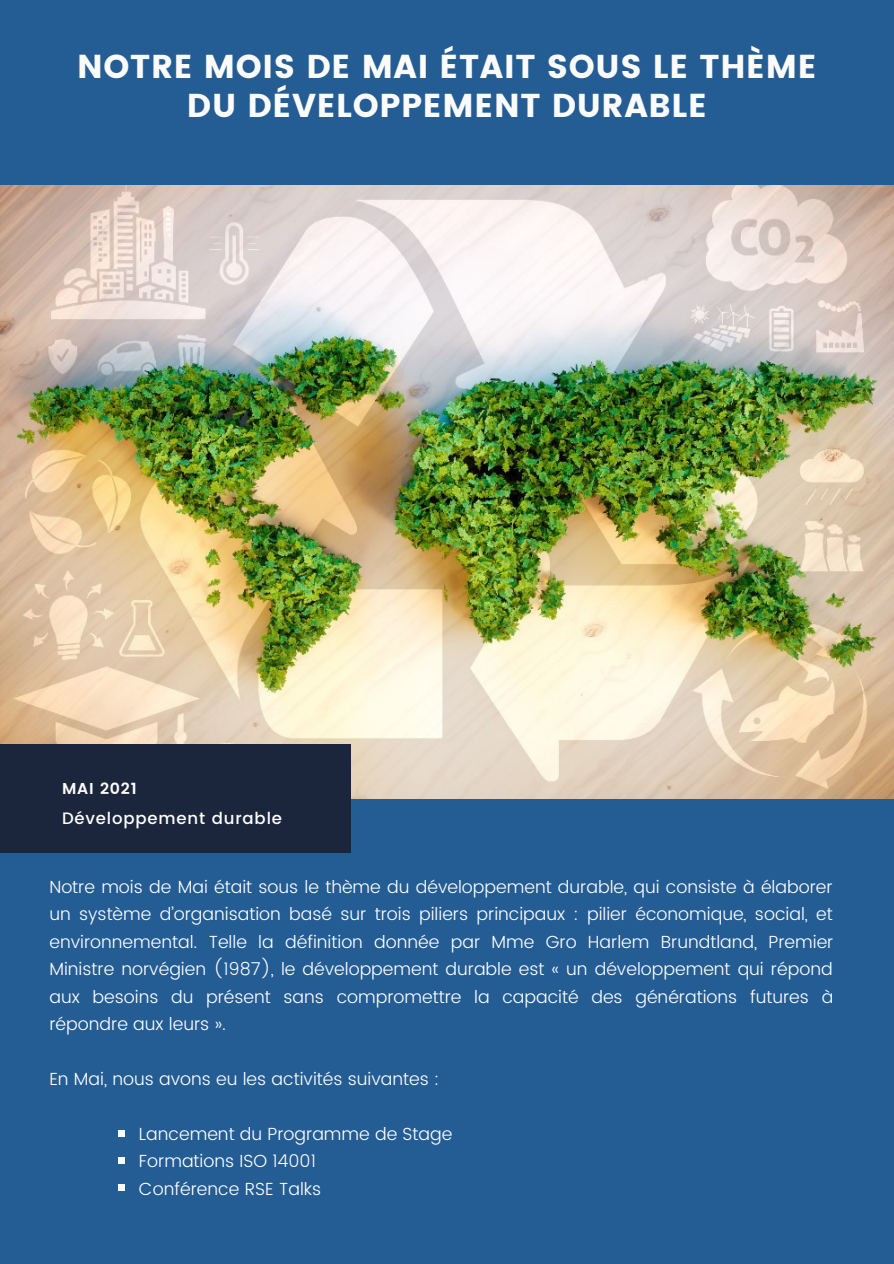
<style>
.page{position:relative;width:894px;height:1264px;background:#fff}
.page>*{position:absolute;margin:0;border:0;box-sizing:border-box;transform-origin:0 0}
.t1{font:33px/39.5px "Poppins";letter-spacing:.02em;color:#fbfbfa;text-align:center}
.t2{font:300 17.55px/27.5px "Poppins";color:#fff;text-align:justify}
.t3{font:500 16.5px "Poppins";letter-spacing:.05em;color:#fff}
.t4{font:600 15.75px "Poppins";letter-spacing:.05em;color:#fff}
</style>
<div class="page">
<div style="left:0;top:751px;width:893px;height:512px;background:#245c94"></div>
<div style="left:118px;top:1129px;width:7px;height:7px;background:#fff"></div>
<div style="left:118px;top:1157px;width:7px;height:6px;background:#fff"></div>
<div style="left:118px;top:1184px;width:7px;height:7px;background:#fff"></div>
<div style="left:0;top:0;width:893px;height:186px;background:#245c94"></div>
<img style="left:1px;top:186px;width:892px;height:612px">
<div style="left:0;top:745px;width:350px;height:108px;background:#1b253c"></div>
<p class="t1" style="left:77px;top:47px;width:740px">NOTRE MOIS DE MAI ÉTAIT SOUS LE THÈME<br>DU DÉVELOPPEMENT DURABLE</p>
<p class="t4" style="left:62px;top:779px;width:76px">MAI 2021</p>
<p class="t3" style="left:62px;top:808px;width:221px">Développement durable</p>
<p class="t2" style="left:49px;top:873px;width:785px">Notre mois de Mai était sous le thème du développement durable, qui consiste à élaborer un système d’organisation basé sur trois piliers principaux : pilier économique, social, et environnemental. Telle la définition donnée par Mme Gro Harlem Brundtland, Premier Ministre norvégien (1987), le développement durable est « un développement qui répond aux besoins du présent sans compromettre la capacité des générations futures à répondre aux leurs ».</p>
<p class="t2" style="left:49px;top:1065px;width:391px">En Mai, nous avons eu les activités suivantes :</p>
<p class="t2" style="left:139px;top:1119px;width:315px">Lancement du Programme de Stage</p>
<p class="t2" style="left:139px;top:1147px;width:178px">Formations ISO 14001</p>
<p class="t2" style="left:139px;top:1174px;width:184px">Conférence RSE Talks</p>
</div>
